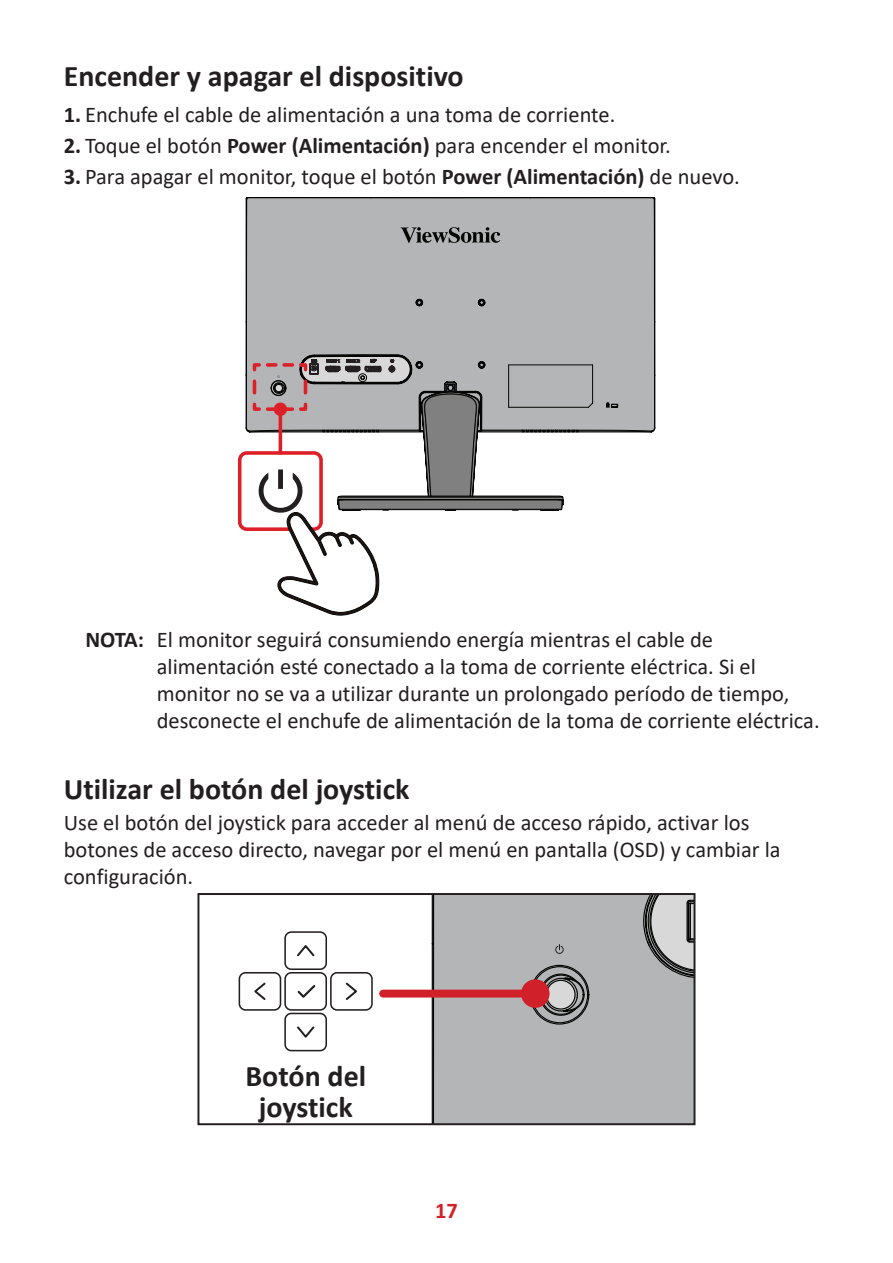
<style>
.page{position:relative;width:893px;height:1263px;background:#fff}
.page>*{position:absolute;margin:0;border:0;box-sizing:border-box;transform-origin:0 0}
.t1{font:700 30px/31.5px "Calibri";color:#231f20;text-align:center}
.t2{font:22.5px/27px "Calibri";color:#231f20}
.t3{font:700 22.5px "Calibri";color:#d1232a}
.s1{font-weight:700}
</style>
<div class="page">
<div style="left:246px;top:197px;width:409px;height:236px;background:#b4b5b6"></div>
<svg style="left:401px;top:227px;width:99px;height:16px"></svg>
<div style="left:238px;top:451px;width:85px;height:80px;border:4px solid #dd1f28;border-radius:7px"></div>
<svg style="left:246px;top:355px;width:406px;height:260px"></svg>
<hr style="left:892px;top:1031px;width:1px;height:93px;background:#050504">
<svg style="left:432px;top:896px;width:12px;height:226px"></svg>
<div style="left:444px;top:896px;width:85px;height:226px;background:#b4b5b6"></div>
<svg style="left:529px;top:896px;width:163px;height:226px"></svg>
<div style="left:197px;top:893px;width:498px;height:232px;border:2px solid #231f20"></div>
<div style="left:383px;top:990px;width:152px;height:7px;background:#d02029"></div>
<div style="left:521px;top:979px;width:29px;height:29px;background:#d02029;border-radius:50%"></div>
<div style="left:284px;top:1013px;width:43px;height:38px;border:2px solid #231f20;border-radius:6px"></div>
<svg style="left:297px;top:1026px;width:18px;height:12px"></svg>
<div style="left:284px;top:931px;width:43px;height:39px;border:2px solid #231f20;border-radius:6px"></div>
<svg style="left:297px;top:945px;width:18px;height:12px"></svg>
<div style="left:330px;top:972px;width:43px;height:39px;border:2px solid #231f20;border-radius:6px"></div>
<svg style="left:345px;top:982px;width:12px;height:18px"></svg>
<div style="left:239px;top:972px;width:42px;height:39px;border:2px solid #231f20;border-radius:6px"></div>
<svg style="left:254px;top:982px;width:12px;height:18px"></svg>
<div style="left:284px;top:972px;width:43px;height:39px;border:2px solid #231f20;border-radius:6px"></div>
<svg style="left:297px;top:985px;width:19px;height:13px"></svg>
<h1 class="t1" style="left:64px;top:60px;width:401px">Encender y apagar el dispositivo</h1>
<p class="t2" style="left:64px;top:100px;width:553px"><span class="s1">1.</span> Enchufe el cable de alimentación a una toma de corriente.</p>
<p class="t2" style="left:64px;top:131px;width:609px"><span class="s1">2.</span> Toque el botón <span class="s1">Power (Alimentación)</span> para encender el monitor.</p>
<p class="t2" style="left:64px;top:162px;width:678px"><span class="s1">3.</span> Para apagar el monitor, toque el botón <span class="s1">Power (Alimentación)</span> de nuevo.</p>
<p class="t2" style="left:157px;top:625px;width:664px;text-indent:-71px"><span class="s1">NOTA:</span> El monitor seguirá consumiendo energía mientras el cable de alimentación esté conectado a la toma de corriente eléctrica. Si el monitor no se va a utilizar durante un prolongado período de tiempo, desconecte el enchufe de alimentación de la toma de corriente eléctrica.</p>
<h1 class="t1" style="left:64px;top:773px;width:347px">Utilizar el botón del joystick</h1>
<p class="t2" style="left:64px;top:809px;width:718px">Use el botón del joystick para acceder al menú de acceso rápido, activar los botones de acceso directo, navegar por el menú en pantalla (OSD) y cambiar la configuración.</p>
<h1 class="t1" style="left:245px;top:1059px;width:122px">Botón del joystick</h1>
<p class="t3" style="left:435px;top:1194px;width:24px">17</p>
</div>
